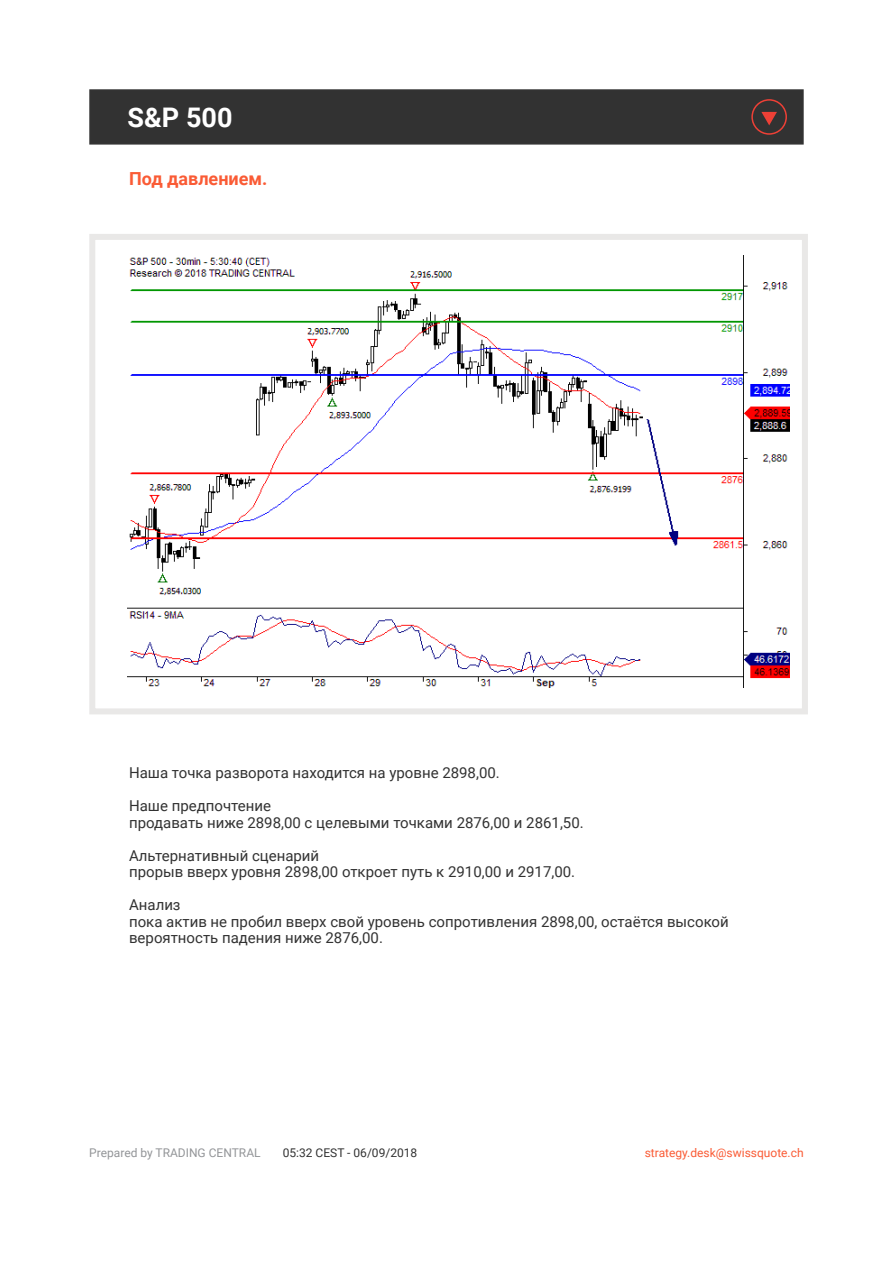
<style>
.page{position:relative;width:893px;height:1263px;background:#fff}
.page>*{position:absolute;margin:0;border:0;box-sizing:border-box;transform-origin:0 0}
.t1{font:700 27px "Roboto";color:#fff}
.t2{font:700 18px "Roboto";color:#fa5b35}
.t3{font:15px/16.5px "Roboto";color:#323232}
.t4{font:12px "Roboto";color:#fa5b35}
.t5{font:12px "Roboto";color:#939598}
.t6{font:12px "Roboto";color:#323232}
</style>
<div class="page">
<div style="left:89px;top:234px;width:719px;height:480px;border:6px solid #e9e8e7"></div>
<div style="left:89px;top:89px;width:715px;height:56px;background:#323232;border:2px solid #323232"></div>
<img style="left:128px;top:255px;width:661px;height:432px">
<svg style="left:751px;top:99px;width:36px;height:36px"></svg>
<h1 class="t1" style="left:128px;top:98px;width:106px">S&amp;P 500</h1>
<p class="t2" style="left:129px;top:166px;width:140px">Под давлением.</p>
<p class="t3" style="left:129px;top:764px;width:372px">Наша точка разворота находится на уровне 2898,00.</p>
<p class="t3" style="left:129px;top:797px;width:456px">Наше предпочтение<br>продавать ниже 2898,00 с целевыми точками 2876,00 и 2861,50.</p>
<p class="t3" style="left:129px;top:846px;width:448px">Альтернативный сценарий<br>прорыв вверх уровня 2898,00 откроет путь к 2910,00 и 2917,00.</p>
<p class="t3" style="left:129px;top:896px;width:601px">Анализ<br>пока актив не пробил вверх свой уровень сопротивления 2898,00, остаётся высокой вероятность падения ниже 2876,00.</p>
<p class="t5" style="left:89px;top:1144px;width:173px">Prepared by TRADING CENTRAL</p>
<p class="t6" style="left:283px;top:1144px;width:136px">05:32 CEST - 06/09/2018</p>
<p class="t4" style="left:645px;top:1144px;width:160px">strategy.desk@swissquote.ch</p>
</div>
